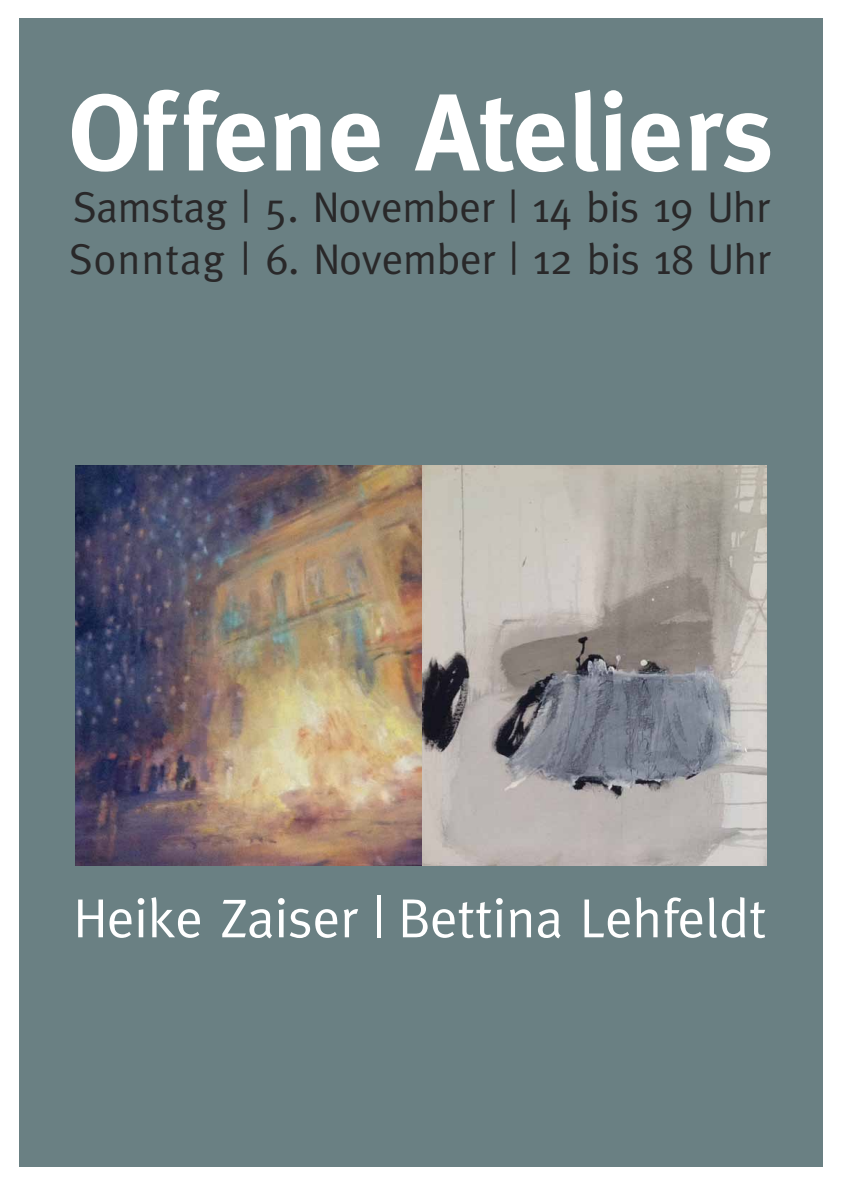
<style>
.page{position:relative;width:842px;height:1191px;background:#fff}
.page>*{position:absolute;margin:0;border:0;box-sizing:border-box;transform-origin:0 0}
.t1{font:700 109px "Meta";letter-spacing:.015em;color:#fff}
.t2{font:55.1px "Meta";color:#fff}
.t3{font:43px/51.6px "Meta";letter-spacing:-.005em;color:#292829}
</style>
<div class="page">
<div style="left:19px;top:18px;width:804px;height:1148px;background:#6a8083"></div>
<img style="left:422px;top:465px;width:344px;height:400px">
<img style="left:76px;top:465px;width:346px;height:400px">
<h1 class="t1" style="left:69px;top:70px;width:706px">Offene Ateliers</h1>
<p class="t3" style="left:69px;top:181px;width:703px">Samstag | 5. November | 14 bis 19 Uhr<br>Sonntag | 6. November | 12 bis 18 Uhr</p>
<p class="t2" style="left:73px;top:886px;width:695px">Heike Zaiser | Bettina Lehfeldt</p>
</div>
